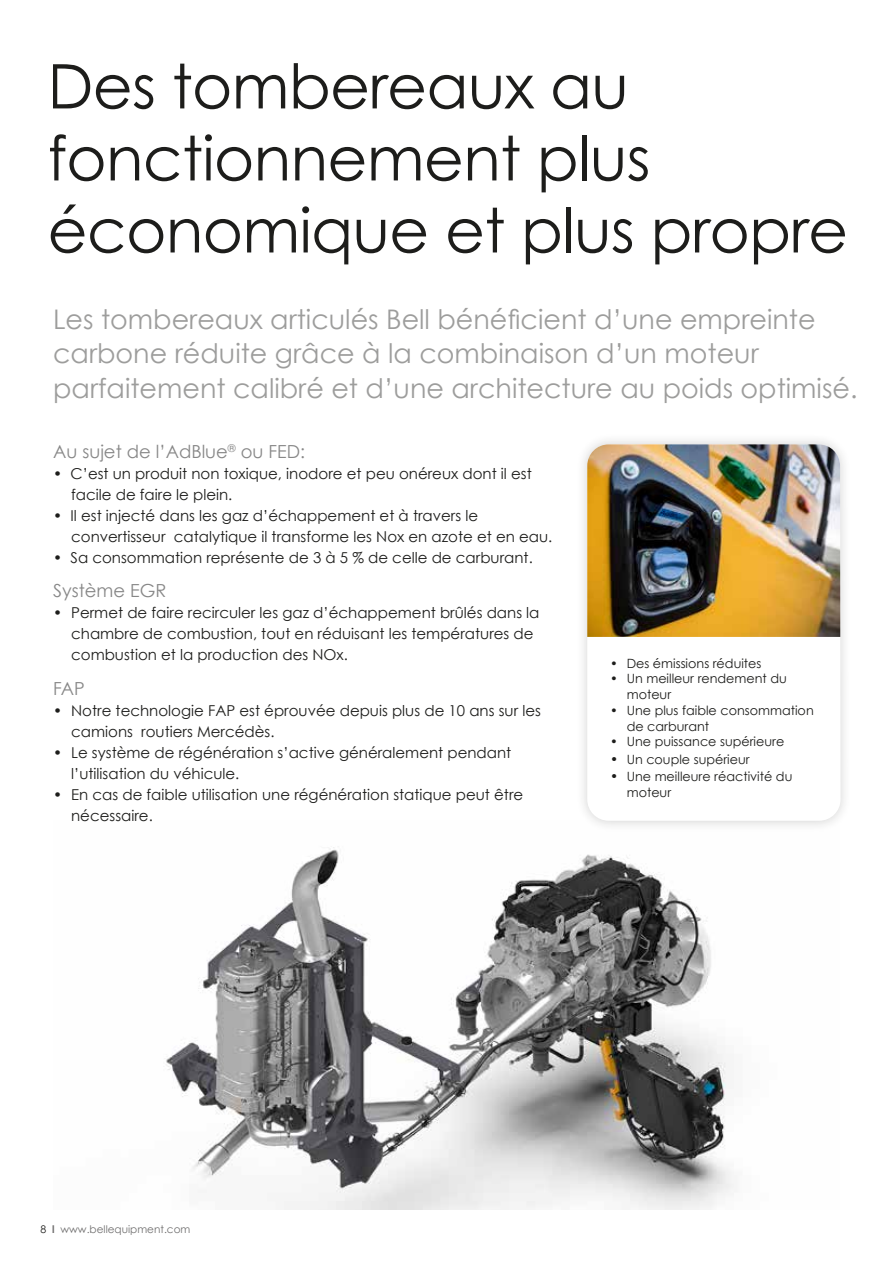
<style>
.page{position:relative;width:893px;height:1263px;background:#fff}
.page>*{position:absolute;margin:0;border:0;box-sizing:border-box;transform-origin:0 0}
.t1{font:61.5px/72px "Century Gothic";letter-spacing:-.01em;color:#1d1d1b}
.t2{font:27px/34.5px "Century Gothic";color:#9d9d9c}
.t3{font:18px "Century Gothic";color:#878787}
.t4{font:15px/21px "Century Gothic";color:#1d1d1b}
.t5{font:12.75px/15.8px "Century Gothic";color:#1d1d1b}
.t6{font:10.5px "Century Gothic";color:#706f6f}
.s1{font-size:13.5px}
.s2{color:#1d1d1b}
.s3{font-weight:700}
</style>
<div class="page">
<img style="left:166px;top:847px;width:568px;height:363px">
<div style="left:576px;top:433px;width:276px;height:399px;background:#1d1d1b;opacity:.2"></div>
<img style="left:587px;top:444px;width:253px;height:193px">
<h1 class="t1" style="left:48px;top:49px;width:802px">Des tombereaux au fonctionnement plus économique et plus propre</h1>
<h2 class="t2" style="left:53px;top:301px;width:806px">Les tombereaux articulés Bell bénéficient d’une empreinte carbone réduite grâce à la combinaison d’un moteur parfaitement calibré et d’une architecture au poids optimisé.</h2>
<p class="t3" style="left:53px;top:440px;width:254px">Au sujet de l’AdBlue<sup>®</sup> ou FED:</p>
<p class="t4" style="left:71px;top:463px;width:462px;text-indent:-18px">• C’est un produit non toxique, inodore et peu onéreux dont il est facile de faire le plein.</p>
<p class="t4" style="left:71px;top:505px;width:483px;text-indent:-18px">• Il est injecté dans les gaz d’échappement et à travers le convertisseur catalytique il transforme les Nox en azote et en eau.</p>
<p class="t4" style="left:53px;top:547px;width:481px">• Sa consommation représente de 3 à 5 % de celle de carburant.</p>
<p class="t3" style="left:53px;top:580px;width:115px">Système EGR</p>
<p class="t4" style="left:71px;top:602px;width:470px;text-indent:-18px">• Permet de faire recirculer les gaz d’échappement brûlés dans la chambre de combustion, tout en réduisant les températures de combustion et la production des NOx.</p>
<p class="t3" style="left:53px;top:677px;width:33px">FAP</p>
<p class="t4" style="left:71px;top:699px;width:471px;text-indent:-18px">• Notre technologie FAP est éprouvée depuis plus de 10 ans sur les camions routiers Mercédès.</p>
<p class="t4" style="left:71px;top:741px;width:442px;text-indent:-18px">• Le système de régénération s’active généralement pendant l’utilisation du véhicule.</p>
<p class="t4" style="left:71px;top:783px;width:454px;text-indent:-18px">• En cas de faible utilisation une régénération statique peut être nécessaire.</p>
<p class="t5" style="left:610px;top:655px;width:153px">• Des émissions réduites</p>
<p class="t5" style="left:627px;top:671px;width:162px;text-indent:-16px">• Un meilleur rendement du moteur</p>
<p class="t5" style="left:627px;top:702px;width:189px;text-indent:-16px">• Une plus faible consommation de carburant</p>
<p class="t5" style="left:610px;top:734px;width:176px">• Une puissance supérieure</p>
<p class="t5" style="left:610px;top:751px;width:141px"><span class="s1">•</span> Un couple supérieur</p>
<p class="t5" style="left:627px;top:768px;width:167px;text-indent:-16px"><span class="s1">•</span> Une meilleure réactivité du moteur</p>
<p class="t6" style="left:41px;top:1223px;width:151px"><span class="s2">8</span> <span class="s3">l</span> www.bellequipment.com</p>
</div>
